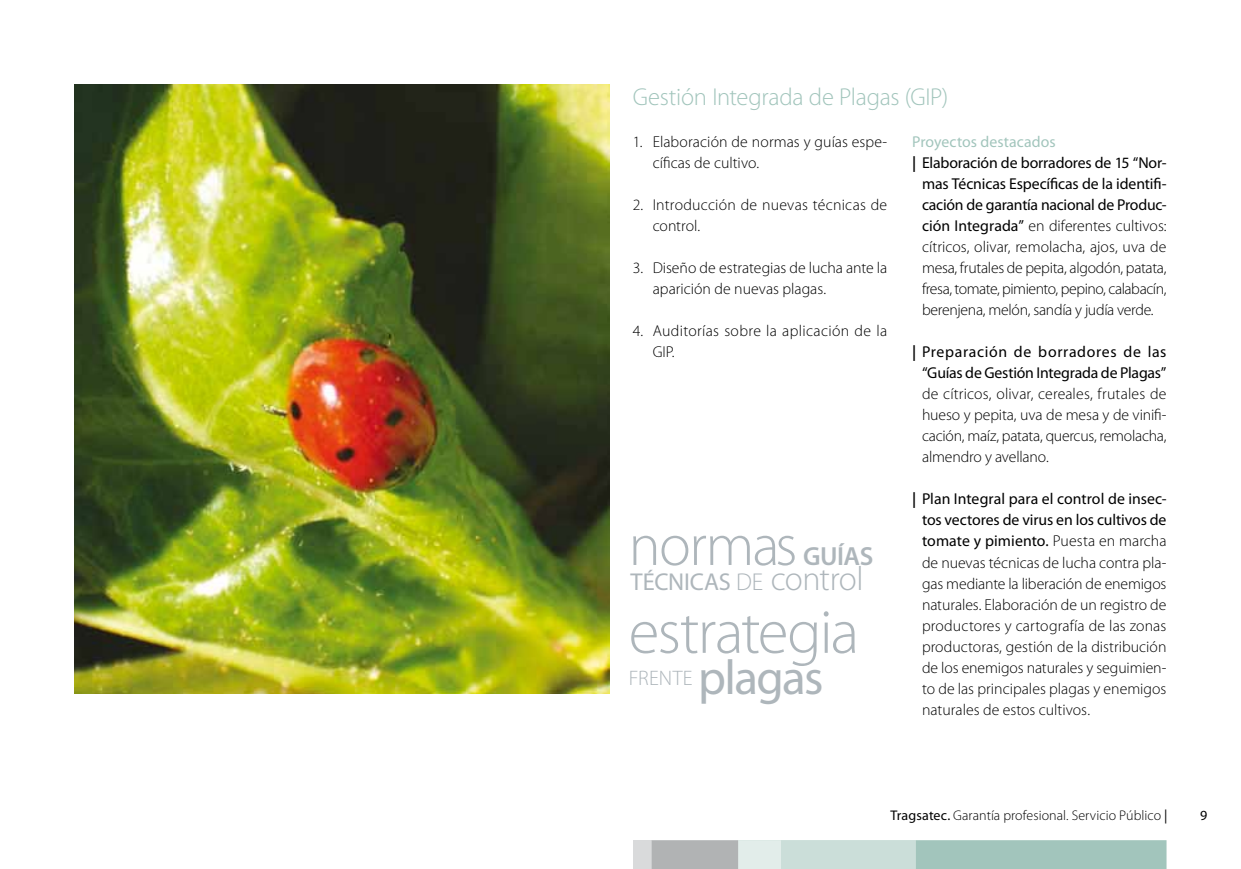
<style>
.page{position:relative;width:1241px;height:869px;background:#fff}
.page>*{position:absolute;margin:0;border:0;box-sizing:border-box;transform-origin:0 0}
.t1{font:300 63px "Myriad Pro";letter-spacing:-.03em;color:#aeb6bb}
.t2{font:300 59.5px "Myriad Pro";letter-spacing:-.025em;color:#aeb6bb}
.t3{font:49px "Myriad Pro";letter-spacing:-.035em;color:#aeb6bb}
.t4{font:600 26.25px "Myriad Pro";letter-spacing:-.015em;color:#aeb6bb}
.t5{font:300 24.5px "Myriad Pro";letter-spacing:-.015em;color:#a2c5bc}
.t6{font:24.5px "Myriad Pro";letter-spacing:-.005em;color:#aeb6bb}
.t7{font:300 21px "Myriad Pro";letter-spacing:.015em;color:#aeb6bb}
.t8{font:300 15.75px/21px "Myriad Pro";color:#000}
.t9{font:15.75px/21px "Myriad Pro";letter-spacing:-.01em;color:#000;text-align:right}
.t10{font:300 15.75px "Myriad Pro";letter-spacing:-.03em;color:#000}
.t11{font:300 15.75px/21px "Myriad Pro";letter-spacing:.02em;color:#000}
.t12{font:300 15.75px "Myriad Pro";letter-spacing:-.02em;color:#000}
.t13{font:15.75px "Myriad Pro";letter-spacing:.005em;color:#a2c5bc}
.t14{font:300 14px "Myriad Pro";letter-spacing:.005em;color:#000}
.t15{font:14px "Myriad Pro";color:#000}
.s1{font-weight:600}
.s2{font-weight:400}
.s3{font-weight:300}
.s4{font-weight:300;font-size:33.77px}
</style>
<div class="page">
<div style="left:632px;top:839px;width:19px;height:29px;background:#d9dadb"></div>
<svg style="left:651px;top:840px;width:515px;height:28px;background:#b5ccc6"></svg>
<img style="left:74px;top:84px;width:535px;height:609px">
<h3 class="t5" style="left:632px;top:83px;width:317px">Gestión Integrada de Plagas (GIP)</h3>
<p class="t8" style="left:652px;top:132px;width:236px;text-indent:-20px">1. Elaboración de normas y guías espe&shy;cíficas de cultivo.</p>
<p class="t8" style="left:652px;top:195px;width:236px;text-indent:-20px">2. Introducción de nuevas técnicas de control.</p>
<p class="t8" style="left:652px;top:258px;width:236px;text-indent:-20px">3. Diseño de estrategias de lucha ante la aparición de nuevas plagas.</p>
<p class="t11" style="left:652px;top:321px;width:236px;text-indent:-20px">4. Auditorías sobre la aplicación de la<br>GIP.</p>
<p class="t13" style="left:911px;top:133px;width:145px">Proyectos destacados</p>
<p class="t9" style="left:911px;top:153px;width:256px"><span class="s1">|</span> Elaboración de borradores de 15 “Nor-</p>
<p class="t9" style="left:921px;top:174px;width:246px">mas Técnicas Específicas de la identifi-</p>
<p class="t9" style="left:921px;top:195px;width:246px">cación de garantía nacional de Produc-</p>
<p class="t8" style="left:921px;top:215px;width:246px"><span class="s2">ción Integrada”</span> en diferentes cultivos:</p>
<p class="t8" style="left:921px;top:236px;width:246px">cítricos, olivar, remolacha, ajos, uva de</p>
<p class="t8" style="left:921px;top:257px;width:246px">mesa, frutales de pepita, algodón, patata,</p>
<p class="t10" style="left:921px;top:280px;width:246px">fresa, tomate, pimiento, pepino, calabacín,</p>
<p class="t12" style="left:921px;top:301px;width:233px">berenjena, melón, sandía y judía verde.</p>
<p class="t9" style="left:911px;top:341px;width:256px"><span class="s1">|</span> Preparación de borradores de las “Guías de Gestión Integrada de Plagas”</p>
<p class="t8" style="left:921px;top:383px;width:246px;text-align:justify">de cítricos, olivar, cereales, frutales de hueso y pepita, uva de mesa y de vinifi&shy;cación, maíz, patata, quercus, remolacha, almendro y avellano.</p>
<p class="t8" style="left:921px;top:488px;width:246px;text-align:justify;text-indent:-10px"><span class="s1">|</span> <span class="s2">Plan Integral para el control de insec&shy;tos vectores de virus en los cultivos de tomate y pimiento.</span> Puesta en marcha de nuevas técnicas de lucha contra pla&shy;gas mediante la liberación de enemigos naturales. Elaboración de un registro de productores y cartografía de las zonas productoras, gestión de la distribución de los enemigos naturales y seguimien&shy;to de las principales plagas y enemigos naturales de estos cultivos.</p>
<h2 class="t2" style="left:628px;top:512px;width:170px">normas</h2>
<h3 class="t4" style="left:802px;top:541px;width:72px">GUÍAS</h3>
<h3 class="t6" style="left:630px;top:568px;width:234px">TÉCNICAS <span class="s3">DE</span> <span class="s4">control</span></h3>
<h1 class="t1" style="left:628px;top:597px;width:232px">estrategia</h1>
<h3 class="t7" style="left:628px;top:666px;width:66px">FRENTE</h3>
<h3 class="t3" style="left:698px;top:650px;width:127px">plagas</h3>
<p class="t14" style="left:890px;top:807px;width:278px"><span class="s2">Tragsatec.</span> Garantía profesional. Servicio Público <span class="s2">|</span></p>
<p class="t15" style="left:1199px;top:807px;width:9px">9</p>
</div>
